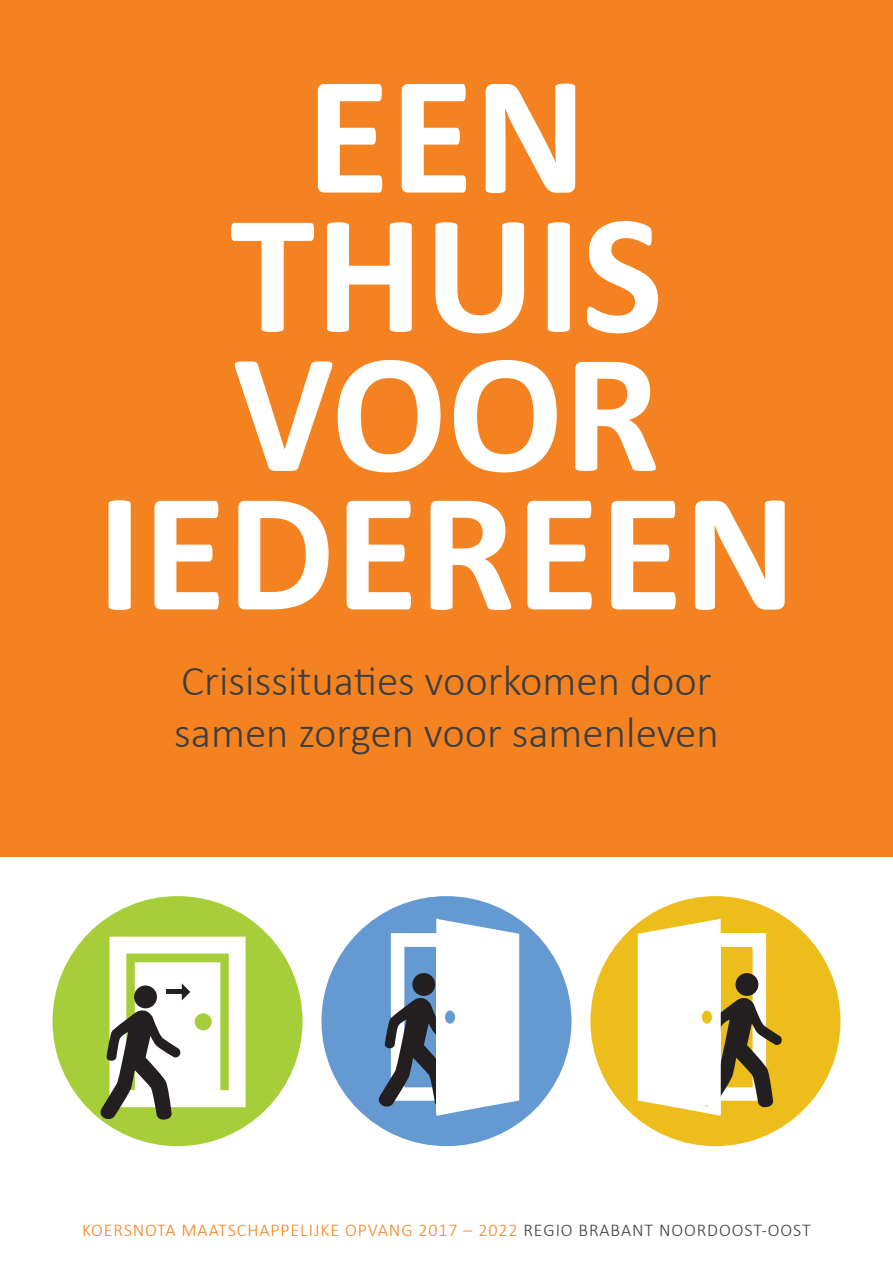
<style>
.page{position:relative;width:893px;height:1263px;background:#fff}
.page>*{position:absolute;margin:0;border:0;box-sizing:border-box;transform-origin:0 0}
.t1{font:700 171.9px/138.9px "Calibri";color:#fff;text-align:center}
.t2{font:300 42.9px/51.6px "Calibri";color:#3e3e3f}
.t3{font:300 18px "Calibri";letter-spacing:.05em;color:#f58220}
.s1{color:#3e3e3f}
</style>
<div class="page">
<div style="left:0;top:0;width:893px;height:857px;background:#f58220"></div>
<div style="left:53px;top:896px;width:250px;height:250px;background:#a6ce39;border-radius:50%"></div>
<svg style="left:100px;top:937px;width:146px;height:183px"></svg>
<div style="left:321px;top:896px;width:250px;height:250px;background:#6599d1;border-radius:50%"></div>
<svg style="left:378px;top:919px;width:141px;height:196px"></svg>
<div style="left:590px;top:896px;width:250px;height:250px;background:#edbe1b;border-radius:50%"></div>
<svg style="left:638px;top:919px;width:144px;height:196px"></svg>
<h1 class="t1" style="left:97px;top:66px;width:701px">EEN<br>THUIS<br>VOOR<br>IEDEREEN</h1>
<h2 class="t2" style="left:174px;top:653px;width:546px">Crisissituaties voorkomen door samen zorgen voor samenleven</h2>
<p class="t3" style="left:82px;top:1219px;width:730px">KOERSNOTA MAATSCHAPPELIJKE OPVANG 2017 – 2022 <span class="s1">REGIO BRABANT NOORDOOST-OOST</span></p>
</div>
